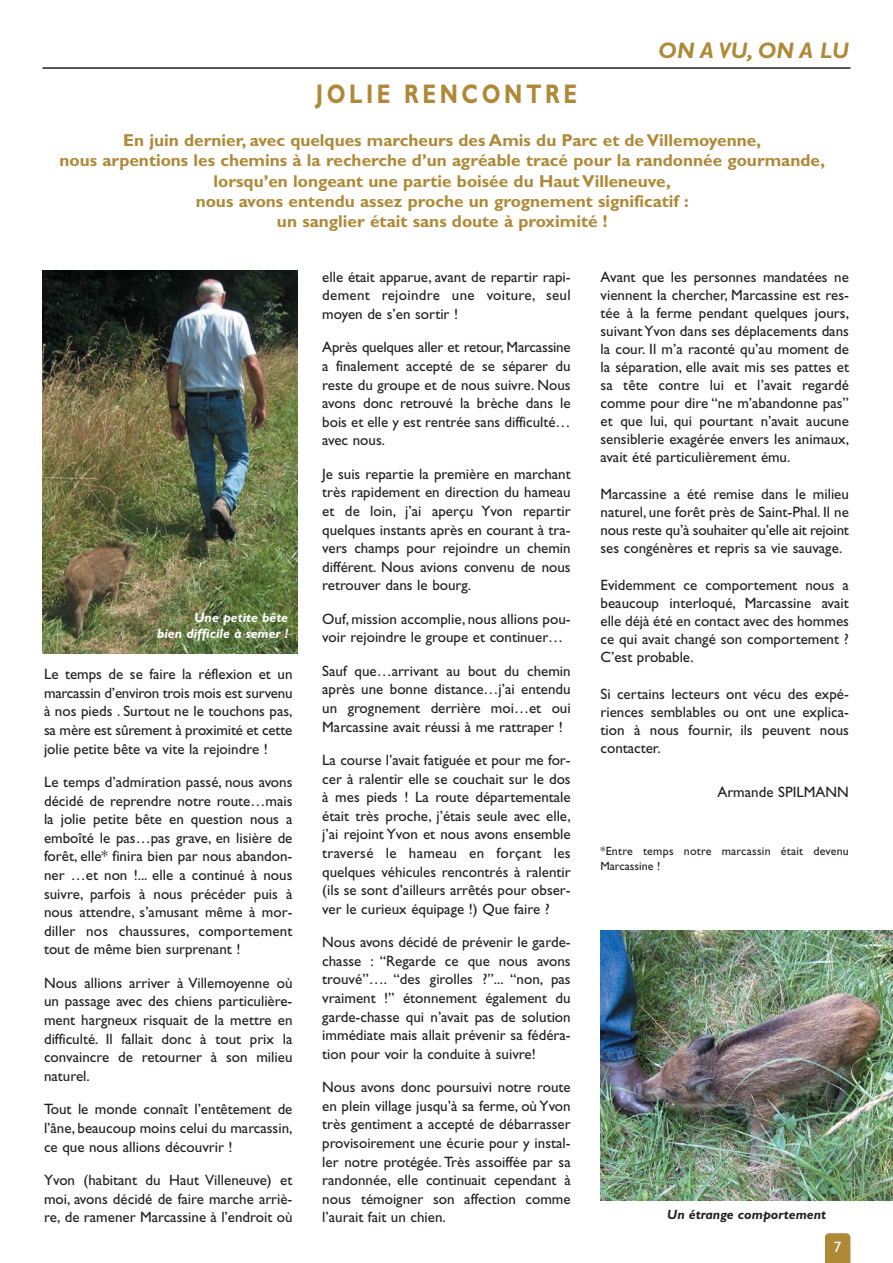
<style>
.page{position:relative;width:893px;height:1263px;background:#fff}
.page>*{position:absolute;margin:0;border:0;box-sizing:border-box;transform-origin:0 0}
.t1{font:700 27px "Gill Sans";letter-spacing:.165em;color:#af8937;scale:.8 1}
.t2{font:italic 700 22.5px "Gill Sans";color:#af8937}
.t3{font:700 17.25px/20.2px "Gill Sans";color:#af8937;text-align:center}
.t4{font:15px/18.6px "Gill Sans";color:#231f20;text-align:justify}
.t5{font:15px "Gill Sans";color:#fff}
.t6{font:italic 700 13.5px/16.2px "Gill Sans";color:#fff;text-align:right}
.t7{font:italic 700 13.5px "Gill Sans";color:#231f20}
.t8{font:12px/14.4px "Gill Sans";letter-spacing:.02em;color:#231f20}
</style>
<div class="page">
<svg style="left:825px;top:1233px;width:25px;height:30px"></svg>
<hr style="left:43px;top:67px;width:807px;height:2px;background:#231f20">
<img style="left:43px;top:270px;width:255px;height:384px">
<img style="left:600px;top:930px;width:293px;height:270px">
<h1 class="t1" style="left:316px;top:85px;width:328px">JOLIE RENCONTRE</h1>
<h2 class="t2" style="left:658px;top:43px;width:192px">ON A VU, ON A LU</h2>
<p class="t3" style="left:59px;top:132px;width:767px">En juin dernier, avec quelques marcheurs des Amis du Parc et de Villemoyenne,<br>nous arpentions les chemins à la recherche d’un agréable tracé pour la randonnée gourmande, lorsqu’en longeant une partie boisée du Haut Villeneuve,<br>nous avons entendu assez proche un grognement significatif :<br>un sanglier était sans doute à proximité !</p>
<p class="t6" style="left:157px;top:611px;width:133px">Une petite bête<br>bien difficile à semer !</p>
<p class="t4" style="left:44px;top:666px;width:250px">Le temps de se faire la réflexion et un marcassin d’environ trois mois est survenu à nos pieds . Surtout ne le touchons pas, sa mère est sûrement à proximité et cette jolie petite bête va vite la rejoindre !</p>
<p class="t4" style="left:44px;top:774px;width:250px">Le temps d’admiration passé, nous avons décidé de reprendre notre route…mais la jolie petite bête en question nous a emboîté le pas…pas grave, en lisière de forêt, elle* finira bien par nous abandon&shy;ner …et non !... elle a continué à nous suivre, parfois à nous précéder puis à nous attendre, s’amusant même à mor&shy;diller nos chaussures, comportement tout de même bien surprenant !</p>
<p class="t4" style="left:44px;top:975px;width:250px">Nous allions arriver à Villemoyenne où un passage avec des chiens particulière&shy;ment hargneux risquait de la mettre en difficulté. Il fallait donc à tout prix la convaincre de retourner à son milieu naturel.</p>
<p class="t4" style="left:44px;top:1102px;width:250px">Tout le monde connaît l’entêtement de l’âne, beaucoup moins celui du marcassin, ce que nous allions découvrir !</p>
<p class="t4" style="left:44px;top:1172px;width:250px">Yvon (habitant du Haut Villeneuve) et moi, avons décidé de faire marche arriè&shy;re, de ramener Marcassine à l’endroit où</p>
<p class="t4" style="left:322px;top:269px;width:250px">elle était apparue, avant de repartir rapi&shy;dement rejoindre une voiture, seul moyen de s’en sortir !</p>
<p class="t4" style="left:322px;top:340px;width:250px">Après quelques aller et retour, Marcassine a finalement accepté de se séparer du reste du groupe et de nous suivre. Nous avons donc retrouvé la brèche dans le bois et elle y est rentrée sans difficulté… avec nous.</p>
<p class="t4" style="left:322px;top:466px;width:250px">Je suis repartie la première en marchant très rapidement en direction du hameau et de loin, j’ai aperçu Yvon repartir quelques instants après en courant à tra&shy;vers champs pour rejoindre un chemin différent. Nous avions convenu de nous retrouver dans le bourg.</p>
<p class="t4" style="left:322px;top:611px;width:250px">Ouf, mission accomplie, nous allions pou&shy;voir rejoindre le groupe et continuer…</p>
<p class="t4" style="left:322px;top:663px;width:250px">Sauf que…arrivant au bout du chemin après une bonne distance…j’ai entendu un grognement derrière moi…et oui Marcassine avait réussi à me rattraper !</p>
<p class="t4" style="left:322px;top:752px;width:250px">La course l’avait fatiguée et pour me for&shy;cer à ralentir elle se couchait sur le dos à mes pieds ! La route départementale était très proche, j’étais seule avec elle, j’ai rejoint Yvon et nous avons ensemble traversé le hameau en forçant les quelques véhicules rencontrés à ralentir (ils se sont d’ailleurs arrêtés pour obser&shy;ver le curieux équipage !) Que faire ?</p>
<p class="t4" style="left:322px;top:934px;width:250px">Nous avons décidé de prévenir le garde&shy;chasse : “Regarde ce que nous avons trouvé”…. “des girolles ?”... “non, pas vraiment !” étonnement également du garde-chasse qui n’avait pas de solution immédiate mais allait prévenir sa fédéra&shy;tion pour voir la conduite à suivre!</p>
<p class="t4" style="left:322px;top:1079px;width:250px">Nous avons donc poursuivi notre route en plein village jusqu’à sa ferme, où Yvon très gentiment a accepté de débarrasser provisoirement une écurie pour y instal&shy;ler notre protégée. Très assoiffée par sa randonnée, elle continuait cependant à nous témoigner son affection comme l’aurait fait un chien.</p>
<p class="t4" style="left:600px;top:269px;width:250px;line-height:18px">Avant que les personnes mandatées ne viennent la chercher, Marcassine est res&shy;tée à la ferme pendant quelques jours, suivant Yvon dans ses déplacements dans la cour. Il m’a raconté qu’au moment de la séparation, elle avait mis ses pattes et sa tête contre lui et l’avait regardé comme pour dire “ne m’abandonne pas” et que lui, qui pourtant n’avait aucune sensiblerie exagérée envers les animaux, avait été particulièrement ému.</p>
<p class="t4" style="left:600px;top:486px;width:250px;line-height:18px">Marcassine a été remise dans le milieu naturel, une forêt près de Saint-Phal. Il ne nous reste qu’à souhaiter qu’elle ait rejoint ses congénères et repris sa vie sauvage.</p>
<p class="t4" style="left:600px;top:578px;width:250px;line-height:18px">Evidemment ce comportement nous a beaucoup interloqué, Marcassine avait elle déjà été en contact avec des hommes ce qui avait changé son comportement ?<br>C’est probable.</p>
<p class="t4" style="left:600px;top:687px;width:250px;line-height:18px">Si certains lecteurs ont vécu des expé&shy;riences semblables ou ont une explica&shy;tion à nous fournir, ils peuvent nous contacter.</p>
<p class="t4" style="left:717px;top:784px;width:133px">Armande SPILMANN</p>
<p class="t8" style="left:600px;top:845px;width:250px">*Entre temps notre marcassin était devenu<br>Marcassine !</p>
<p class="t7" style="left:667px;top:1210px;width:160px">Un étrange comportement</p>
<p class="t5" style="left:834px;top:1241px;width:9px">7</p>
</div>
